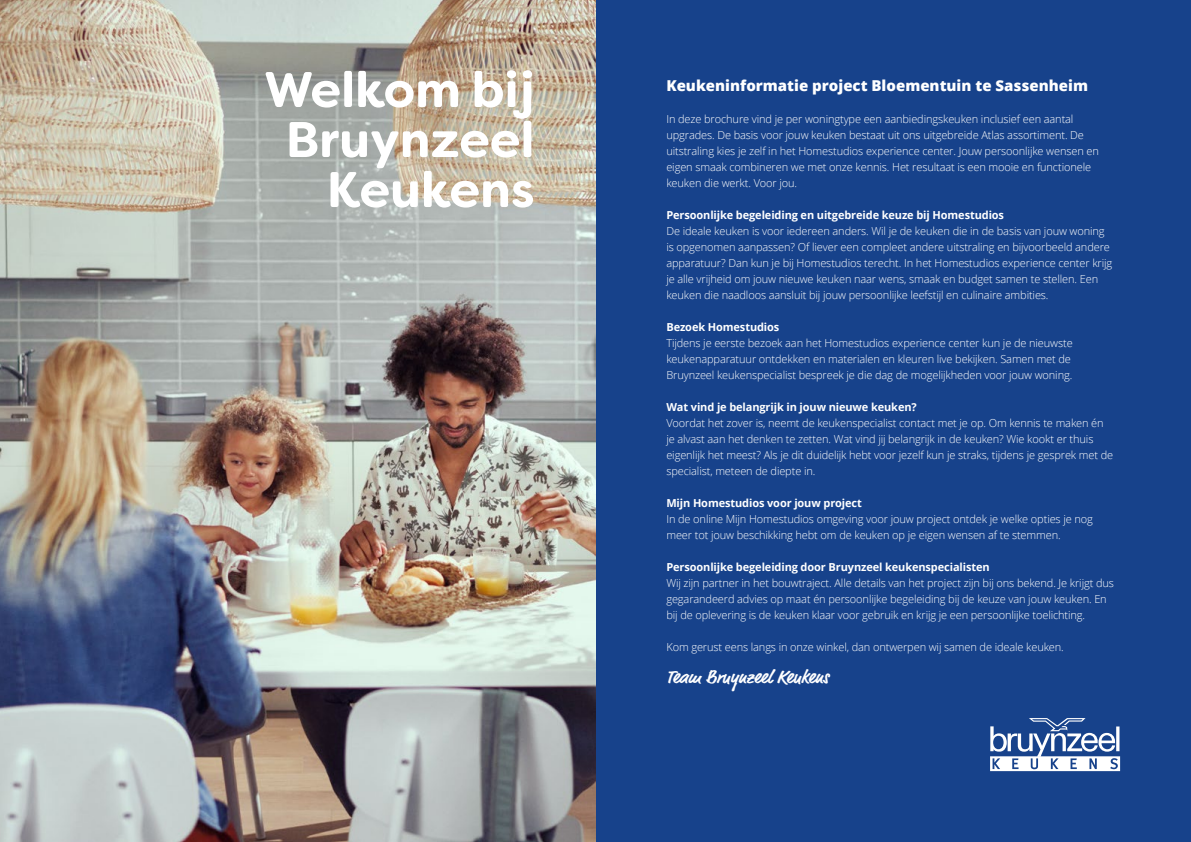
<style>
.page{position:relative;width:1191px;height:842px;background:#fff}
.page>*{position:absolute;margin:0;border:0;box-sizing:border-box;transform-origin:0 0}
.t1{font:700 50px/50px "Filson Soft";color:#fff;text-align:right}
.t2{font:700 19px "Market Pro";color:#fff}
.t3{font:800 15px "Open Sans";color:#fff}
.t4{font:300 11px/16px "Open Sans";letter-spacing:-.01em;color:#fff}
.t5{font:700 11px "Open Sans";letter-spacing:-.01em;color:#fff}
</style>
<div class="page">
<div style="left:595px;top:0;width:596px;height:842px;background:#17428b"></div>
<img style="left:0;top:0;width:595px;height:842px">
<svg style="left:990px;top:718px;width:130px;height:53px"></svg>
<h1 class="t1" style="left:264px;top:65px;width:272px">Welkom bij<br>Bruynzeel<br>Keukens</h1>
<h3 class="t3" style="left:666px;top:74px;width:423px">Keukeninformatie project Bloementuin te Sassenheim</h3>
<p class="t4" style="left:666px;top:111px;width:434px">In deze brochure vind je per woningtype een aanbiedingskeuken inclusief een aantal upgrades. De basis voor jouw keuken bestaat uit ons uitgebreide Atlas assortiment. De uitstraling kies je zelf in het Homestudios experience center. Jouw persoonlijke wensen en eigen smaak combineren we met onze kennis. Het resultaat is een mooie en functionele keuken die werkt. Voor jou.</p>
<p class="t5" style="left:666px;top:207px;width:339px">Persoonlijke begeleiding en uitgebreide keuze bij Homestudios</p>
<p class="t4" style="left:666px;top:223px;width:447px">De ideale keuken is voor iedereen anders. Wil je de keuken die in de basis van jouw woning is opgenomen aanpassen? Of liever een compleet andere uitstraling en bijvoorbeeld andere apparatuur? Dan kun je bij Homestudios terecht. In het Homestudios experience center krijg je alle vrijheid om jouw nieuwe keuken naar wens, smaak en budget samen te stellen. Een keuken die naadloos aansluit bij jouw persoonlijke leefstijl en culinaire ambities.</p>
<p class="t5" style="left:666px;top:319px;width:114px">Bezoek Homestudios</p>
<p class="t4" style="left:666px;top:335px;width:408px">Tijdens je eerste bezoek aan het Homestudios experience center kun je de nieuwste keukenapparatuur ontdekken en materialen en kleuren live bekijken. Samen met de<br>Bruynzeel keukenspecialist bespreek je die dag de mogelijkheden voor jouw woning.</p>
<p class="t5" style="left:666px;top:399px;width:252px">Wat vind je belangrijk in jouw nieuwe keuken?</p>
<p class="t4" style="left:666px;top:415px;width:448px">Voordat het zover is, neemt de keukenspecialist contact met je op. Om kennis te maken én je alvast aan het denken te zetten. Wat vind jij belangrijk in de keuken? Wie kookt er thuis eigenlijk het meest? Als je dit duidelijk hebt voor jezelf kun je straks, tijdens je gesprek met de specialist, meteen de diepte in.</p>
<p class="t5" style="left:666px;top:495px;width:197px">Mijn Homestudios voor jouw project</p>
<p class="t4" style="left:666px;top:511px;width:428px">In de online Mijn Homestudios omgeving voor jouw project ontdek je welke opties je nog meer tot jouw beschikking hebt om de keuken op je eigen wensen af te stemmen.</p>
<p class="t5" style="left:666px;top:559px;width:325px">Persoonlijke begeleiding door Bruynzeel keukenspecialisten</p>
<p class="t4" style="left:666px;top:575px;width:449px">Wij zijn partner in het bouwtraject. Alle details van het project zijn bij ons bekend. Je krijgt dus gegarandeerd advies op maat én persoonlijke begeleiding bij de keuze van jouw keuken. En bij de oplevering is de keuken klaar voor gebruik en krijg je een persoonlijke toelichting.</p>
<p class="t4" style="left:666px;top:639px;width:399px">Kom gerust eens langs in onze winkel, dan ontwerpen wij samen de ideale keuken.</p>
<h2 class="t2" style="left:666px;top:663px;width:164px">Team Bruynzeel Keukens</h2>
</div>
